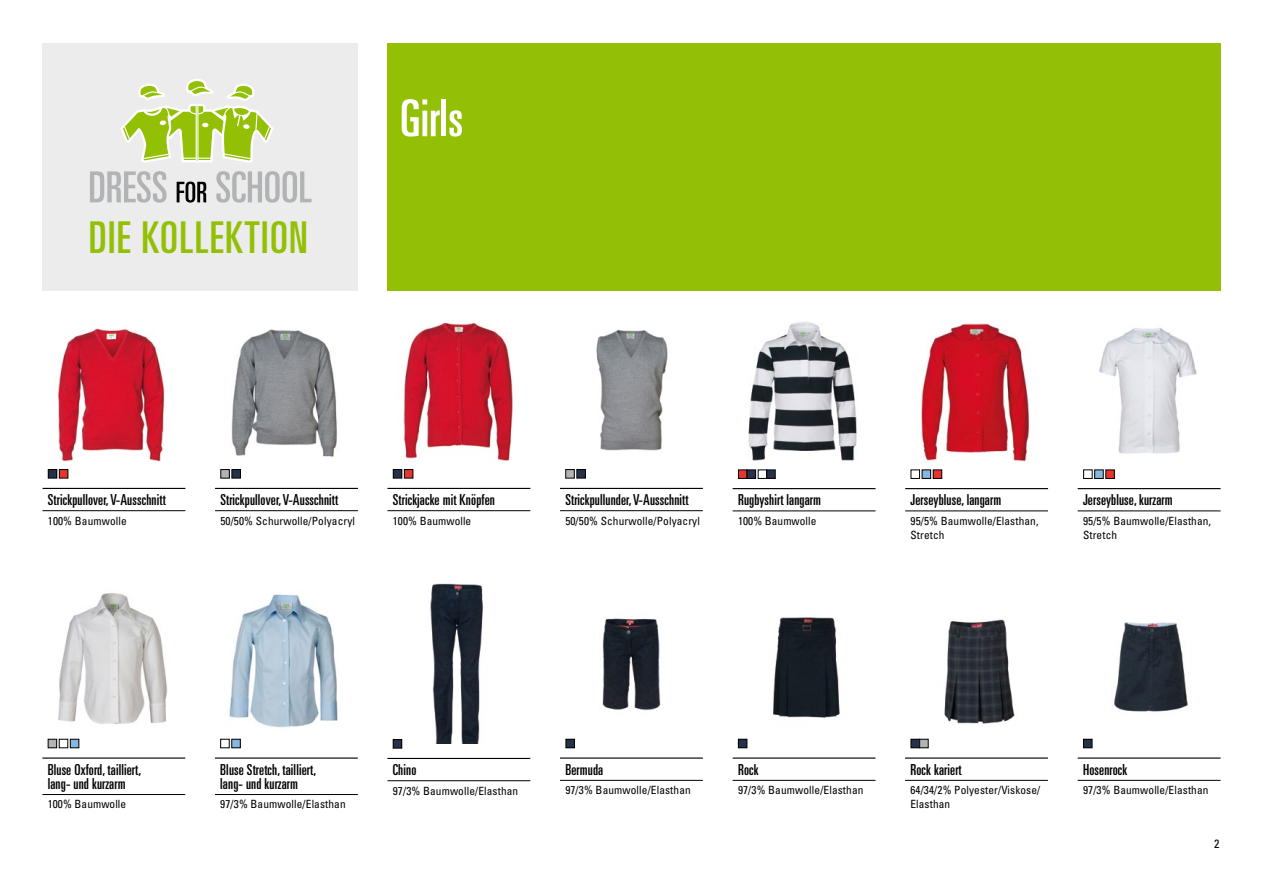
<style>
.page{position:relative;width:1263px;height:893px;background:#fff}
.page>*{position:absolute;margin:0;border:0;box-sizing:border-box;transform-origin:0 0}
.t1{font:ultra-condensed 51px "Univers";color:#fff}
.t2{font:ultra-condensed 43.8px "Univers";letter-spacing:.03em;color:#93c005}
.t3{font:ultra-condensed 15.15px/14.2px "Univers";letter-spacing:.01em;color:#000}
.t4{font:condensed 12px "Univers";color:#000}
.t5{font:condensed 11.4px/14.1px "Univers";letter-spacing:.01em;color:#000}
</style>
<div class="page">
<div style="left:387px;top:43px;width:833px;height:247px;background:#93c005"></div>
<div style="left:43px;top:43px;width:315px;height:247px;background:#ececed"></div>
<svg style="left:90px;top:171px;width:77px;height:32px"></svg>
<svg style="left:177px;top:182px;width:29px;height:21px"></svg>
<svg style="left:216px;top:171px;width:96px;height:32px"></svg>
<svg style="left:121px;top:79px;width:152px;height:84px"></svg>
<hr style="left:387px;top:488px;width:143px;height:1px;background:#000">
<hr style="left:387px;top:510px;width:143px;height:1px;background:#000">
<img style="left:403px;top:322px;width:110px;height:140px">
<div style="left:393px;top:470px;width:9px;height:8px;background:#27324a"></div>
<div style="left:393px;top:469px;width:9px;height:9px;border:1px solid #000"></div>
<div style="left:404px;top:470px;width:9px;height:8px;background:#e6352d"></div>
<div style="left:404px;top:469px;width:9px;height:9px;border:1px solid #000"></div>
<hr style="left:560px;top:488px;width:143px;height:1px;background:#000">
<hr style="left:560px;top:510px;width:143px;height:1px;background:#000">
<img style="left:596px;top:329px;width:72px;height:122px">
<div style="left:566px;top:470px;width:8px;height:8px;background:#b1b3b5"></div>
<div style="left:565px;top:469px;width:10px;height:9px;border:1px solid #000"></div>
<div style="left:577px;top:470px;width:8px;height:8px;background:#27324a"></div>
<div style="left:576px;top:469px;width:10px;height:9px;border:1px solid #000"></div>
<div style="left:221px;top:470px;width:8px;height:8px;background:#b1b3b5"></div>
<div style="left:220px;top:469px;width:10px;height:9px;border:1px solid #000"></div>
<hr style="left:43px;top:488px;width:142px;height:1px;background:#000">
<hr style="left:43px;top:510px;width:142px;height:1px;background:#000">
<img style="left:58px;top:328px;width:107px;height:133px">
<div style="left:48px;top:470px;width:9px;height:8px;background:#27324a"></div>
<div style="left:48px;top:469px;width:9px;height:9px;border:1px solid #000"></div>
<div style="left:59px;top:470px;width:9px;height:8px;background:#e6352d"></div>
<div style="left:59px;top:469px;width:9px;height:9px;border:1px solid #000"></div>
<hr style="left:215px;top:488px;width:143px;height:1px;background:#000">
<hr style="left:215px;top:510px;width:143px;height:1px;background:#000">
<img style="left:231px;top:329px;width:106px;height:128px">
<div style="left:232px;top:470px;width:8px;height:8px;background:#27324a"></div>
<div style="left:231px;top:469px;width:10px;height:9px;border:1px solid #000"></div>
<hr style="left:42px;top:757px;width:143px;height:2px;background:#000">
<hr style="left:42px;top:794px;width:143px;height:1px;background:#000">
<img style="left:58px;top:593px;width:110px;height:131px">
<div style="left:48px;top:739px;width:9px;height:9px;background:#b1b3b5"></div>
<div style="left:48px;top:739px;width:9px;height:9px;border:1px solid #000"></div>
<div style="left:70px;top:739px;width:9px;height:9px;background:#86b7de"></div>
<div style="left:70px;top:739px;width:9px;height:9px;border:1px solid #000"></div>
<hr style="left:215px;top:757px;width:143px;height:2px;background:#000">
<hr style="left:215px;top:794px;width:143px;height:1px;background:#000">
<img style="left:229px;top:594px;width:109px;height:134px">
<div style="left:220px;top:739px;width:10px;height:9px;border:1px solid #000"></div>
<div style="left:232px;top:739px;width:8px;height:9px;background:#86b7de"></div>
<div style="left:231px;top:739px;width:10px;height:9px;border:1px solid #000"></div>
<hr style="left:905px;top:488px;width:143px;height:1px;background:#000">
<hr style="left:905px;top:511px;width:143px;height:1px;background:#000">
<img style="left:921px;top:323px;width:108px;height:139px">
<div style="left:911px;top:469px;width:9px;height:10px;border:1px solid #000"></div>
<div style="left:933px;top:470px;width:9px;height:8px;background:#e6352d"></div>
<div style="left:933px;top:469px;width:9px;height:10px;border:1px solid #000"></div>
<div style="left:922px;top:470px;width:9px;height:8px;background:#86b7de"></div>
<div style="left:922px;top:469px;width:9px;height:10px;border:1px solid #000"></div>
<hr style="left:1078px;top:488px;width:142px;height:1px;background:#000">
<hr style="left:1078px;top:511px;width:142px;height:1px;background:#000">
<img style="left:1099px;top:328px;width:98px;height:126px">
<div style="left:1083px;top:469px;width:9px;height:10px;border:1px solid #000"></div>
<div style="left:1106px;top:470px;width:8px;height:8px;background:#e6352d"></div>
<div style="left:1105px;top:469px;width:10px;height:10px;border:1px solid #000"></div>
<div style="left:1095px;top:470px;width:8px;height:8px;background:#86b7de"></div>
<div style="left:1094px;top:469px;width:9px;height:10px;border:1px solid #000"></div>
<hr style="left:733px;top:488px;width:142px;height:1px;background:#000">
<hr style="left:733px;top:511px;width:142px;height:1px;background:#000">
<img style="left:748px;top:321px;width:109px;height:140px">
<div style="left:738px;top:470px;width:9px;height:8px;background:#e6352d"></div>
<div style="left:738px;top:469px;width:9px;height:10px;border:1px solid #000"></div>
<div style="left:758px;top:469px;width:9px;height:10px;border:1px solid #000"></div>
<div style="left:747px;top:470px;width:9px;height:8px;background:#27324a"></div>
<div style="left:747px;top:469px;width:9px;height:10px;border:1px solid #000"></div>
<div style="left:767px;top:470px;width:8px;height:8px;background:#27324a"></div>
<div style="left:766px;top:469px;width:10px;height:10px;border:1px solid #000"></div>
<hr style="left:733px;top:757px;width:142px;height:2px;background:#000">
<hr style="left:733px;top:780px;width:142px;height:1px;background:#000">
<img style="left:773px;top:617px;width:67px;height:101px">
<div style="left:738px;top:739px;width:9px;height:9px;background:#27324a"></div>
<div style="left:738px;top:739px;width:9px;height:9px;border:1px solid #000"></div>
<div style="left:911px;top:739px;width:8px;height:9px;background:#27324a"></div>
<div style="left:910px;top:739px;width:10px;height:9px;border:1px solid #000"></div>
<div style="left:920px;top:739px;width:8px;height:9px;background:#b1b3b5"></div>
<div style="left:919px;top:739px;width:9px;height:9px;border:1px solid #000"></div>
<hr style="left:905px;top:757px;width:143px;height:2px;background:#000">
<hr style="left:905px;top:780px;width:143px;height:1px;background:#000">
<img style="left:944px;top:619px;width:71px;height:105px">
<hr style="left:1078px;top:757px;width:142px;height:2px;background:#000">
<hr style="left:1078px;top:780px;width:142px;height:1px;background:#000">
<img style="left:1114px;top:622px;width:74px;height:90px">
<div style="left:1083px;top:739px;width:9px;height:9px;background:#27324a"></div>
<div style="left:1083px;top:739px;width:9px;height:9px;border:1px solid #000"></div>
<div style="left:566px;top:739px;width:8px;height:9px;background:#27324a"></div>
<div style="left:565px;top:739px;width:10px;height:9px;border:1px solid #000"></div>
<hr style="left:560px;top:757px;width:143px;height:2px;background:#000">
<hr style="left:560px;top:780px;width:143px;height:1px;background:#000">
<img style="left:602px;top:618px;width:59px;height:93px">
<hr style="left:387px;top:758px;width:143px;height:1px;background:#000">
<hr style="left:387px;top:780px;width:143px;height:1px;background:#000">
<img style="left:392px;top:583px;width:92px;height:161px">
<div style="left:393px;top:740px;width:9px;height:8px;background:#27324a"></div>
<div style="left:393px;top:739px;width:9px;height:9px;border:1px solid #000"></div>
<h2 class="t2" style="left:89px;top:212px;width:221px">Die kollektion</h2>
<h1 class="t1" style="left:400px;top:89px;width:65px">Girls</h1>
<h3 class="t3" style="left:48px;top:492px;width:120px">Strickpullover, V-Ausschnitt</h3>
<p class="t5" style="left:48px;top:513px;width:80px">100% Baumwolle</p>
<h3 class="t3" style="left:220px;top:492px;width:120px">Strickpullover, V-Ausschnitt</h3>
<p class="t5" style="left:220px;top:513px;width:136px">50/50% Schurwolle/Polyacryl</p>
<h3 class="t3" style="left:393px;top:492px;width:104px">Strickjacke mit Knöpfen</h3>
<p class="t5" style="left:393px;top:513px;width:80px">100% Baumwolle</p>
<h3 class="t3" style="left:565px;top:492px;width:125px">Strickpullunder, V-Ausschnitt</h3>
<p class="t5" style="left:565px;top:513px;width:136px">50/50% Schurwolle/Polyacryl</p>
<h3 class="t3" style="left:738px;top:493px;width:85px">Rugbyshirt langarm</h3>
<p class="t5" style="left:738px;top:513px;width:80px">100% Baumwolle</p>
<h3 class="t3" style="left:910px;top:493px;width:92px">Jerseybluse, langarm</h3>
<p class="t5" style="left:910px;top:513px;width:130px">95/5% Baumwolle/Elasthan,<br>Stretch</p>
<h3 class="t3" style="left:1083px;top:493px;width:91px">Jerseybluse, kurzarm</h3>
<p class="t5" style="left:1083px;top:513px;width:130px">95/5% Baumwolle/Elasthan,<br>Stretch</p>
<h3 class="t3" style="left:48px;top:762px;width:95px">Bluse Oxford, tailliert, lang- und kurzarm</h3>
<p class="t5" style="left:48px;top:797px;width:80px">100% Baumwolle</p>
<h3 class="t3" style="left:220px;top:762px;width:97px">Bluse Stretch, tailliert, lang- und kurzarm</h3>
<p class="t5" style="left:220px;top:797px;width:127px">97/3% Baumwolle/Elasthan</p>
<h3 class="t3" style="left:393px;top:762px;width:25px">Chino</h3>
<p class="t5" style="left:393px;top:783px;width:127px">97/3% Baumwolle/Elasthan</p>
<h3 class="t3" style="left:565px;top:762px;width:39px">Bermuda</h3>
<p class="t5" style="left:565px;top:783px;width:127px">97/3% Baumwolle/Elasthan</p>
<h3 class="t3" style="left:738px;top:762px;width:22px">Rock</h3>
<p class="t5" style="left:738px;top:783px;width:127px">97/3% Baumwolle/Elasthan</p>
<h3 class="t3" style="left:910px;top:762px;width:53px">Rock kariert</h3>
<p class="t5" style="left:910px;top:783px;width:131px">64/34/2% Polyester/Viskose/<br>Elasthan</p>
<h3 class="t3" style="left:1083px;top:762px;width:46px">Hosenrock</h3>
<p class="t5" style="left:1083px;top:783px;width:127px">97/3% Baumwolle/Elasthan</p>
<p class="t4" style="left:1214px;top:836px;width:7px">2</p>
</div>
